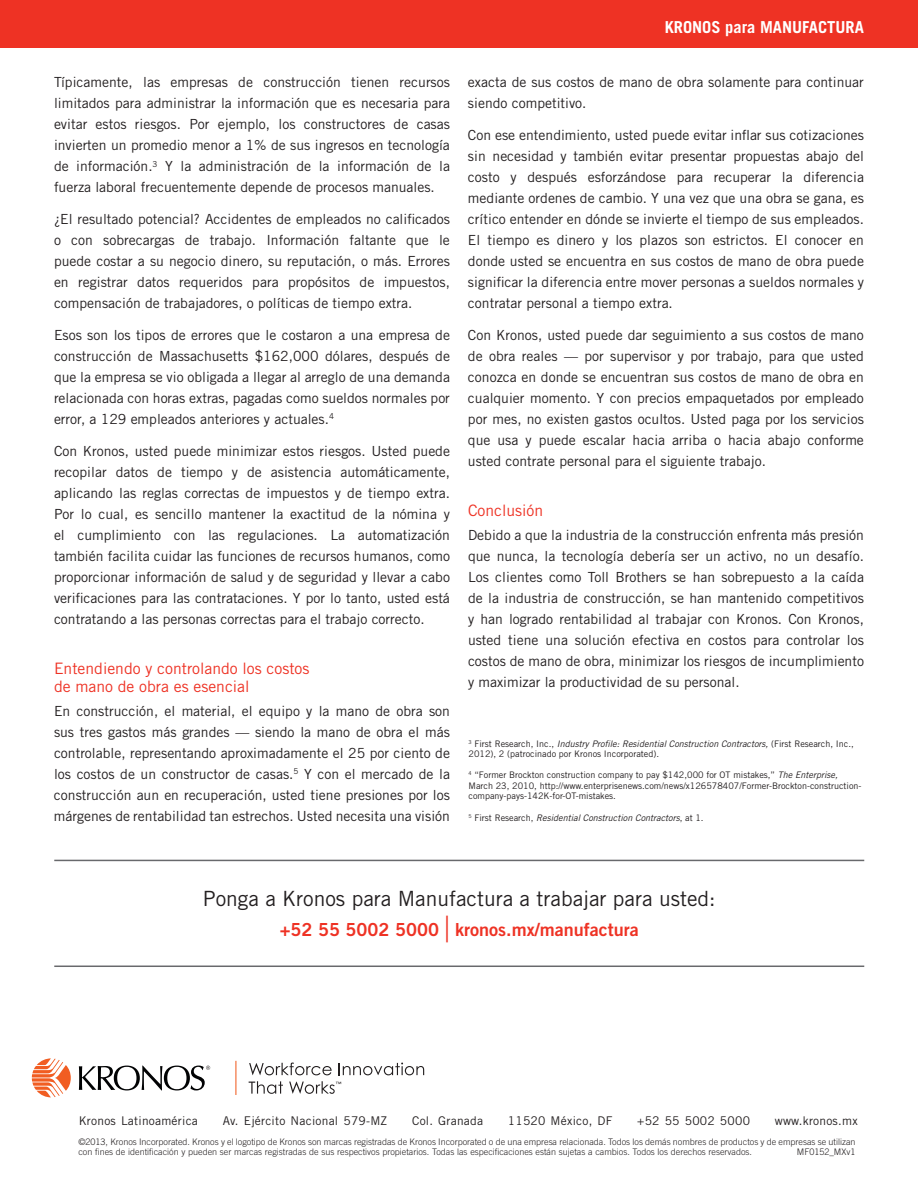
<style>
.page{position:relative;width:918px;height:1188px;background:#fff}
.page>*{position:absolute;margin:0;border:0;box-sizing:border-box;transform-origin:0 0}
.t1{font:21px "Trade Gothic LT Std";color:#231f20}
.t2{font:18px "Trade Gothic LT Std Bd 2";color:#ee3224}
.t3{font:700 16.5px "Trade Gothic LT Std";color:#fff}
.t4{font:15.75px/18px "Trade Gothic LT Std";color:#ee3224}
.t5{font:13.95px/21px "Trade Gothic LT Std";color:#231f20;text-align:justify}
.t6{font:12px "Trade Gothic LT Std";letter-spacing:.02em;color:#231f20}
.t7{font:9px/10.5px "Trade Gothic LT Std";color:#231f20}
.t8{font:300 9px/10.5px "Trade Gothic LT Std";color:#231f20}
.t9{font:italic 9px "Trade Gothic LT Std";color:#231f20}
.s1{font-style:italic}
.s2{font-style:normal}
.s3{font-family:"Trade Gothic LT Std";font-size:36px}
</style>
<div class="page">
<div style="left:1px;top:0;width:917px;height:47px;background:#ee3224"></div>
<svg style="left:32px;top:1058px;width:39px;height:39px"></svg>
<hr style="left:235px;top:1061px;width:1px;height:34px;background:#f15d22">
<svg style="left:249px;top:1063px;width:83px;height:12px"></svg>
<svg style="left:339px;top:1063px;width:85px;height:12px"></svg>
<svg style="left:249px;top:1081px;width:34px;height:13px"></svg>
<svg style="left:289px;top:1081px;width:52px;height:13px"></svg>
<svg style="left:79px;top:1066px;width:131px;height:24px"></svg>
<hr style="left:54px;top:860px;width:810px;height:1px;background:#68696c">
<hr style="left:54px;top:966px;width:810px;height:1px;background:#68696c">
<p class="t5" style="left:54px;top:72px;width:398px">Típicamente, las empresas de construcción tienen recursos limitados para administrar la información que es necesaria para evitar estos riesgos. Por ejemplo, los constructores de casas invierten un promedio menor a 1% de sus ingresos en tecnología de información.<sup>3</sup> Y la administración de la información de la fuerza laboral frecuentemente depende de procesos manuales.</p>
<p class="t5" style="left:54px;top:208px;width:398px">¿El resultado potencial? Accidentes de empleados no calificados o con sobrecargas de trabajo. Información faltante que le puede costar a su negocio dinero, su reputación, o más. Errores en registrar datos requeridos para propósitos de impuestos, compensación de trabajadores, o políticas de tiempo extra.</p>
<p class="t5" style="left:54px;top:324px;width:398px">Esos son los tipos de errores que le costaron a una empresa de construcción de Massachusetts $162,000 dólares, después de que la empresa se vio obligada a llegar al arreglo de una demanda relacionada con horas extras, pagadas como sueldos normales por error, a 129 empleados anteriores y actuales.<sup>4</sup></p>
<p class="t5" style="left:54px;top:440px;width:398px">Con Kronos, usted puede minimizar estos riesgos. Usted puede recopilar datos de tiempo y de asistencia automáticamente, aplicando las reglas correctas de impuestos y de tiempo extra.<br>Por lo cual, es sencillo mantener la exactitud de la nómina y el cumplimiento con las regulaciones. La automatización también facilita cuidar las funciones de recursos humanos, como proporcionar información de salud y de seguridad y llevar a cabo verificaciones para las contrataciones. Y por lo tanto, usted está contratando a las personas correctas para el trabajo correcto.</p>
<p class="t4" style="left:54px;top:659px;width:257px">Entendiendo y controlando los costos de mano de obra es esencial</p>
<p class="t5" style="left:54px;top:700px;width:398px">En construcción, el material, el equipo y la mano de obra son sus tres gastos más grandes — siendo la mano de obra el más controlable, representando aproximadamente el 25 por ciento de los costos de un constructor de casas.<sup>5</sup> Y con el mercado de la construcción aun en recuperación, usted tiene presiones por los márgenes de rentabilidad tan estrechos. Usted necesita una visión</p>
<p class="t3" style="left:665px;top:17px;width:201px">KRONOS para MANUFACTURA</p>
<p class="t5" style="left:468px;top:72px;width:397px">exacta de sus costos de mano de obra solamente para continuar siendo competitivo.</p>
<p class="t5" style="left:468px;top:124px;width:398px">Con ese entendimiento, usted puede evitar inflar sus cotizaciones sin necesidad y también evitar presentar propuestas abajo del costo y después esforzándose para recuperar la diferencia mediante ordenes de cambio. Y una vez que una obra se gana, es crítico entender en dónde se invierte el tiempo de sus empleados.<br>El tiempo es dinero y los plazos son estrictos. El conocer en donde usted se encuentra en sus costos de mano de obra puede significar la diferencia entre mover personas a sueldos normales y contratar personal a tiempo extra.</p>
<p class="t5" style="left:468px;top:324px;width:398px">Con Kronos, usted puede dar seguimiento a sus costos de mano de obra reales — por supervisor y por trabajo, para que usted conozca en donde se encuentran sus costos de mano de obra en cualquier momento. Y con precios empaquetados por empleado por mes, no existen gastos ocultos. Usted paga por los servicios que usa y puede escalar hacia arriba o hacia abajo conforme usted contrate personal para el siguiente trabajo.</p>
<p class="t4" style="left:468px;top:501px;width:77px">Conclusión</p>
<p class="t5" style="left:468px;top:524px;width:398px">Debido a que la industria de la construcción enfrenta más presión que nunca, la tecnología debería ser un activo, no un desafío.<br>Los clientes como Toll Brothers se han sobrepuesto a la caída de la industria de construcción, se han mantenido competitivos y han logrado rentabilidad al trabajar con Kronos. Con Kronos, usted tiene una solución efectiva en costos para controlar los costos de mano de obra, minimizar los riesgos de incumplimiento y maximizar la productividad de su personal.</p>
<p class="t7" style="left:469px;top:738px;width:387px"><sup>3</sup> First Research, Inc., <span class="s1">Industry Profile: Residential Construction Contractors,</span> (First Research, Inc.,<br>2012), 2 (patrocinado por Kronos Incorporated).</p>
<p class="t7" style="left:469px;top:770px;width:395px"><sup>4</sup> “Former Brockton construction company to pay $142,000 for OT mistakes,” <span class="s1">The Enterprise,<br></span>March 23, 2010, http://www.enterprisenews.com/news/x126578407/Former-Brockton-construction&shy;company-pays-142K-for-OT-mistakes.</p>
<p class="t9" style="left:469px;top:812px;width:237px"><sup>5</sup> <span class="s2">First Research,</span> Residential Construction Contractors<span class="s2">, at 1.</span></p>
<h1 class="t1" style="left:203px;top:886px;width:514px">Ponga a Kronos para Manufactura a trabajar para usted:</h1>
<p class="t2" style="left:280px;top:918px;width:361px">+52 55 5002 5000 <span class="s3">|</span> kronos.mx/manufactura</p>
<p class="t6" style="left:79px;top:1113px;width:121px">Kronos Latinoamérica</p>
<p class="t6" style="left:223px;top:1113px;width:166px">Av. Ejército Nacional 579-MZ</p>
<p class="t6" style="left:412px;top:1113px;width:72px">Col. Granada</p>
<p class="t6" style="left:508px;top:1113px;width:106px">11520 México, DF</p>
<p class="t6" style="left:637px;top:1113px;width:114px">+52 55 5002 5000</p>
<p class="t6" style="left:775px;top:1113px;width:84px">www.kronos.mx</p>
<p class="t8" style="left:78px;top:1136px;width:779px">©2013, Kronos Incorporated. Kronos y el logotipo de Kronos son marcas registradas de Kronos Incorporated o de una empresa relacionada. Todos los demás nombres de productos y de empresas se utilizan con fines de identificación y pueden ser marcas registradas de sus respectivos propietarios. Todas las especificaciones están sujetas a cambios. Todos los derechos reservados.</p>
<p class="t8" style="left:797px;top:1147px;width:60px">MF0152_MXv1</p>
</div>
